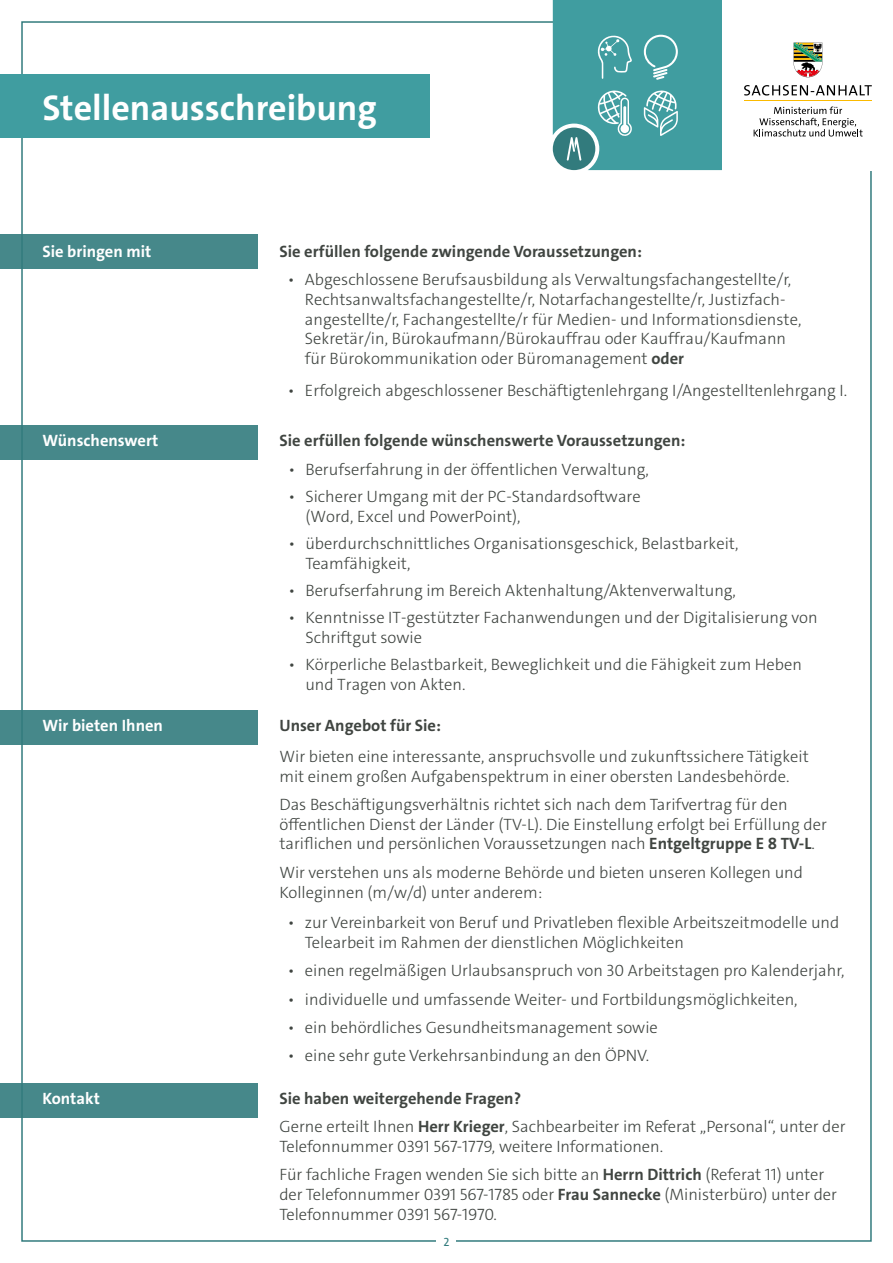
<style>
.page{position:relative;width:893px;height:1263px;background:#fff}
.page>*{position:absolute;margin:0;border:0;box-sizing:border-box;transform-origin:0 0}
.t1{font:700 36px "The Sans C4 s";color:#fff}
.Fließtext{font:300 16.5px/19.8px "The Sans C4 s";color:#404541}
.Fließtext-2{font:700 16.5px "The Sans C4 s";color:#404541}
.t2{font:700 16.5px "The Sans C4 s";color:#fff}
.t3{font:12px "The Sans C4 s";color:#327b7d}
.s1{font-weight:700}
</style>
<div class="page">
<svg style="left:553px;top:0;width:169px;height:170px"></svg>
<svg style="left:744px;top:85px;width:128px;height:11px"></svg>
<hr style="left:744px;top:100px;width:128px;height:1px;background:#fbba00">
<svg style="left:794px;top:43px;width:28px;height:34px"></svg>
<svg style="left:754px;top:107px;width:109px;height:30px"></svg>
<div style="left:0;top:74px;width:429px;height:64px;background:#409da0"></div>
<div style="left:0;top:710px;width:258px;height:35px;background:#46888a"></div>
<div style="left:0;top:425px;width:258px;height:35px;background:#46888a"></div>
<div style="left:0;top:234px;width:258px;height:35px;background:#46888a"></div>
<div style="left:0;top:1083px;width:258px;height:34px;background:#46888a"></div>
<p class="t1" style="left:43px;top:84px;width:336px">Stellenausschreibung</p>
<p class="t2" style="left:43px;top:241px;width:110px">Sie bringen mit</p>
<p class="Fließtext-2" style="left:279px;top:241px;width:364px">Sie erfüllen folgende zwingende Voraussetzungen:</p>
<p class="Fließtext" style="left:305px;top:270px;width:498px;text-indent:-17px">• Abgeschlossene Berufsausbildung als Verwaltungsfachangestellte/r, Rechtsanwaltsfachangestellte/r, Notarfachangestellte/r, Justizfach&shy;angestellte/r, Fachangestellte/r für Medien- und Informationsdienste, Sekretär/in, Bürokaufmann/Bürokauffrau oder Kauffrau/Kaufmann für Bürokommunikation oder Büromanagement <span class="s1">oder</span></p>
<p class="Fließtext" style="left:288px;top:380px;width:561px">• Erfolgreich abgeschlossener Beschäftigtenlehrgang I/Angestelltenlehrgang I.</p>
<p class="t2" style="left:43px;top:429px;width:117px">Wünschenswert</p>
<p class="t2" style="left:43px;top:715px;width:122px">Wir bieten Ihnen</p>
<p class="Fließtext-2" style="left:279px;top:429px;width:407px">Sie erfüllen folgende wünschenswerte Voraussetzungen:</p>
<p class="Fließtext" style="left:288px;top:459px;width:362px">• Berufserfahrung in der öffentlichen Verwaltung,</p>
<p class="Fließtext" style="left:305px;top:487px;width:337px;text-indent:-17px">• Sicherer Umgang mit der PC-Standardsoftware (Word, Excel und PowerPoint),</p>
<p class="Fließtext" style="left:305px;top:534px;width:435px;text-indent:-17px">• überdurchschnittliches Organisationsgeschick, Belastbarkeit,<br>Teamfähigkeit,</p>
<p class="Fließtext" style="left:288px;top:581px;width:449px">• Berufserfahrung im Bereich Aktenhaltung/Aktenverwaltung,</p>
<p class="Fließtext" style="left:305px;top:608px;width:514px;text-indent:-17px">• Kenntnisse IT-gestützter Fachanwendungen und der Digitalisierung von<br>Schriftgut sowie</p>
<p class="Fließtext" style="left:305px;top:654px;width:498px;text-indent:-17px">• Körperliche Belastbarkeit, Beweglichkeit und die Fähigkeit zum Heben und Tragen von Akten.</p>
<p class="Fließtext" style="left:279px;top:710px;width:531px;line-height:30.6px"><span class="s1">Unser Angebot für Sie:<br></span>Wir bieten eine interessante, anspruchsvolle und zukunftssichere Tätigkeit</p>
<p class="Fließtext" style="left:279px;top:762px;width:512px;line-height:28.3px">mit einem großen Aufgabenspektrum in einer obersten Landesbehörde.<br>Das Beschäftigungsverhältnis richtet sich nach dem Tarifvertrag für den</p>
<p class="Fließtext" style="left:279px;top:814px;width:549px">öffentlichen Dienst der Länder (TV-L). Die Einstellung erfolgt bei Erfüllung der tariflichen und persönlichen Voraussetzungen nach <span class="s1">Entgeltgruppe E 8 TV-L</span>.</p>
<p class="Fließtext" style="left:279px;top:862px;width:525px">Wir verstehen uns als moderne Behörde und bieten unseren Kollegen und<br>Kolleginnen (m/w/d) unter anderem:</p>
<p class="Fließtext" style="left:305px;top:913px;width:536px;text-indent:-17px">• zur Vereinbarkeit von Beruf und Privatleben flexible Arbeitszeitmodelle und<br>Telearbeit im Rahmen der dienstlichen Möglichkeiten</p>
<p class="Fließtext" style="left:288px;top:961px;width:558px">• einen regelmäßigen Urlaubsanspruch von 30 Arbeitstagen pro Kalenderjahr,</p>
<p class="Fließtext" style="left:288px;top:989px;width:511px">• individuelle und umfassende Weiter- und Fortbildungsmöglichkeiten,</p>
<p class="Fließtext" style="left:288px;top:1018px;width:371px">• ein behördliches Gesundheitsmanagement sowie</p>
<p class="Fließtext" style="left:288px;top:1046px;width:363px">• eine sehr gute Verkehrsanbindung an den ÖPNV.</p>
<p class="t2" style="left:43px;top:1087px;width:59px">Kontakt</p>
<p class="Fließtext-2" style="left:279px;top:1087px;width:243px">Sie haben weitergehende Fragen?</p>
<p class="Fließtext" style="left:279px;top:1116px;width:568px">Gerne erteilt Ihnen <span class="s1">Herr Krieger</span>, Sachbearbeiter im Referat „Personal“, unter der<br>Telefonnummer 0391 567-1779, weitere Informationen.</p>
<p class="Fließtext" style="left:279px;top:1164px;width:559px">Für fachliche Fragen wenden Sie sich bitte an <span class="s1">Herrn Dittrich</span> (Referat 11) unter der Telefonnummer 0391 567-1785 oder <span class="s1">Frau Sannecke</span> (Ministerbüro) unter der<br>Telefonnummer 0391 567-1970.</p>
<p class="t3" style="left:443px;top:1234px;width:8px">2</p>
</div>
